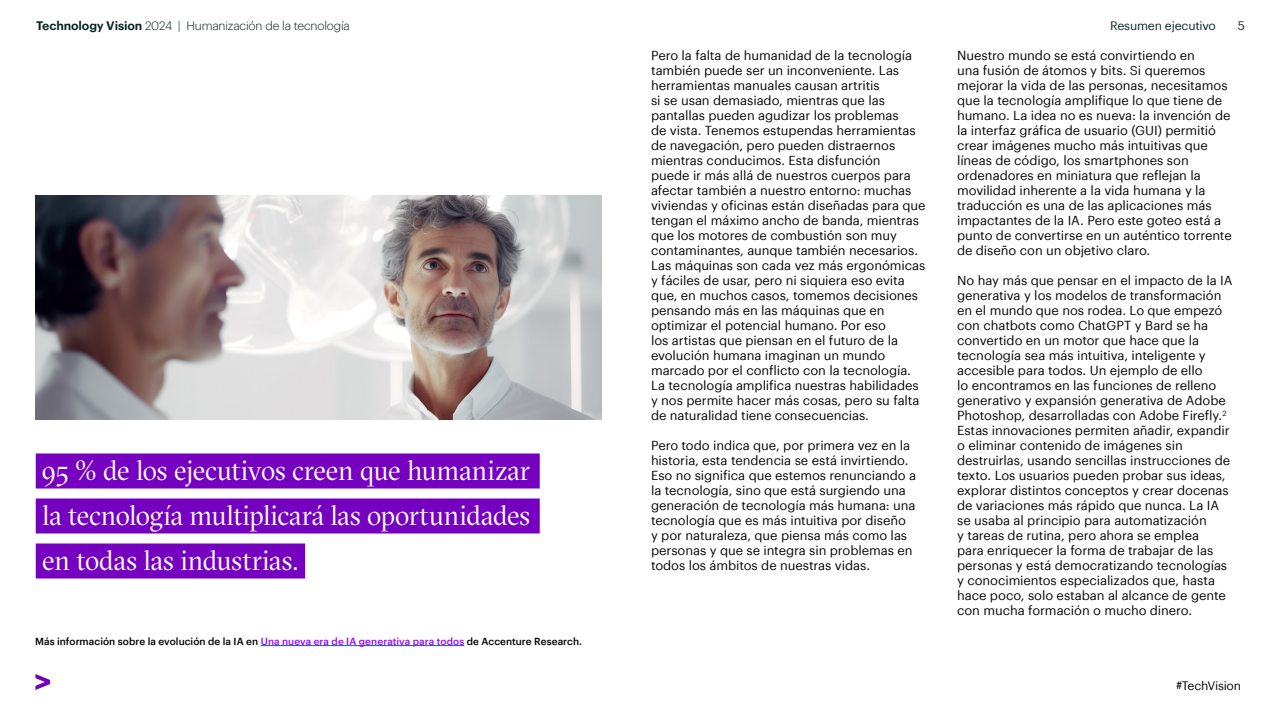
<style>
.page{position:relative;width:1280px;height:720px;background:#fff}
.page>*{position:absolute;margin:0;border:0;box-sizing:border-box;transform-origin:0 0}
.t1{font:28px/45px "GT Sectra Fine";color:#fff;text-align:justify}
.t2{font:12.8px/15px "Graphik";letter-spacing:-.005em;color:#000}
.t3{font:300 12px "Graphik";letter-spacing:-.015em;color:#072321}
.t4{font:12px "Graphik";letter-spacing:-.015em;color:#072321}
.t5{font:12px "Graphik";letter-spacing:-.025em;color:#000}
.t6{font:500 10px "Graphik";letter-spacing:.005em;color:#000}
.s1{font-weight:600}
.s2{color:#a100ff}
</style>
<div class="page">
<svg style="left:35px;top:674px;width:15px;height:16px"></svg>
<hr style="left:261px;top:645px;width:203px;height:1px;background:#0563c1">
<div style="left:36px;top:454px;width:504px;height:34px;background:#7500bf"></div>
<div style="left:36px;top:498px;width:504px;height:36px;background:#7500bf"></div>
<div style="left:36px;top:544px;width:269px;height:34px;background:#7500bf"></div>
<img style="left:36px;top:195px;width:566px;height:225px">
<p class="t3" style="left:36px;top:17px;width:315px"><span class="s1">Technology Vision</span> 2024 | Humanización de la tecnología</p>
<p class="t4" style="left:1110px;top:17px;width:107px">Resumen ejecutivo</p>
<p class="t4" style="left:1238px;top:17px;width:9px">5</p>
<h1 class="t1" style="left:42px;top:448px;width:490px">95 % de los ejecutivos creen que humanizar la tecnología multiplicará las oportunidades en todas las industrias.</h1>
<p class="t6" style="left:35px;top:634px;width:549px">Más información sobre la evolución de la IA en <span class="s2">Una nueva era de IA generativa para todos</span> de Accenture Research.</p>
<p class="t2" style="left:651px;top:47px;width:276px">Pero la falta de humanidad de la tecnología también puede ser un inconveniente. Las herramientas manuales causan artritis<br>si se usan demasiado, mientras que las pantallas pueden agudizar los problemas<br>de vista. Tenemos estupendas herramientas de navegación, pero pueden distraernos mientras conducimos. Esta disfunción<br>puede ir más allá de nuestros cuerpos para afectar también a nuestro entorno: muchas viviendas y oficinas están diseñadas para que tengan el máximo ancho de banda, mientras que los motores de combustión son muy contaminantes, aunque también necesarios.<br>Las máquinas son cada vez más ergonómicas y fáciles de usar, pero ni siquiera eso evita que, en muchos casos, tomemos decisiones pensando más en las máquinas que en optimizar el potencial humano. Por eso<br>los artistas que piensan en el futuro de la evolución humana imaginan un mundo marcado por el conflicto con la tecnología.<br>La tecnología amplifica nuestras habilidades y nos permite hacer más cosas, pero su falta de naturalidad tiene consecuencias.</p>
<p class="t2" style="left:651px;top:437px;width:267px">Pero todo indica que, por primera vez en la historia, esta tendencia se está invirtiendo.<br>Eso no significa que estemos renunciando a la tecnología, sino que está surgiendo una generación de tecnología más humana: una tecnología que es más intuitiva por diseño y por naturaleza, que piensa más como las personas y que se integra sin problemas en todos los ámbitos de nuestras vidas.</p>
<p class="t2" style="left:957px;top:47px;width:276px">Nuestro mundo se está convirtiendo en<br>una fusión de átomos y bits. Si queremos mejorar la vida de las personas, necesitamos que la tecnología amplifique lo que tiene de humano. La idea no es nueva: la invención de la interfaz gráfica de usuario (GUI) permitió crear imágenes mucho más intuitivas que líneas de código, los smartphones son ordenadores en miniatura que reflejan la movilidad inherente a la vida humana y la traducción es una de las aplicaciones más impactantes de la IA. Pero este goteo está a punto de convertirse en un auténtico torrente de diseño con un objetivo claro.</p>
<p class="t2" style="left:957px;top:272px;width:277px">No hay más que pensar en el impacto de la IA generativa y los modelos de transformación en el mundo que nos rodea. Lo que empezó con chatbots como ChatGPT y Bard se ha convertido en un motor que hace que la tecnología sea más intuitiva, inteligente y accesible para todos. Un ejemplo de ello<br>lo encontramos en las funciones de relleno generativo y expansión generativa de Adobe Photoshop, desarrolladas con Adobe Firefly.<sup>2<br></sup>Estas innovaciones permiten añadir, expandir o eliminar contenido de imágenes sin destruirlas, usando sencillas instrucciones de texto. Los usuarios pueden probar sus ideas, explorar distintos conceptos y crear docenas de variaciones más rápido que nunca. La IA se usaba al principio para automatización<br>y tareas de rutina, pero ahora se emplea<br>para enriquecer la forma de trabajar de las personas y está democratizando tecnologías y conocimientos especializados que, hasta hace poco, solo estaban al alcance de gente con mucha formación o mucho dinero.</p>
<p class="t5" style="left:1176px;top:677px;width:67px">#TechVision</p>
</div>
